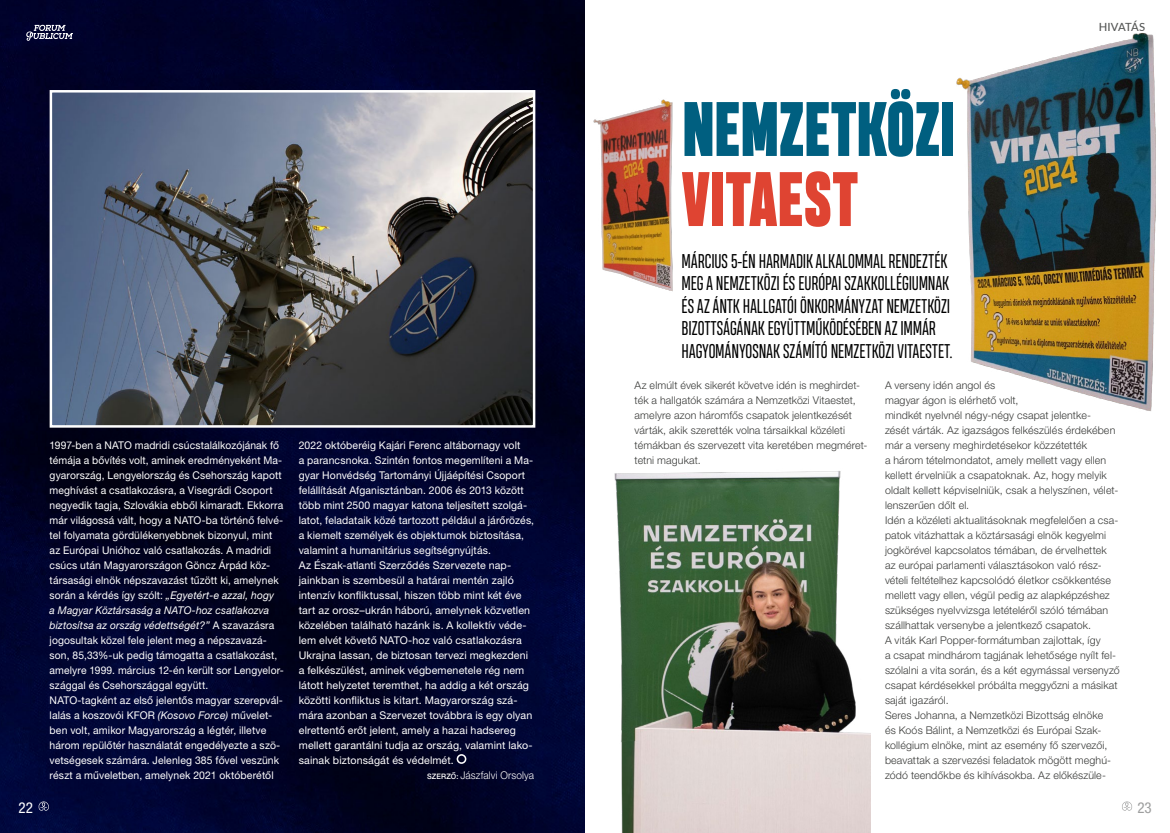
<style>
.page{position:relative;width:1170px;height:833px;background:#fff}
.page>*{position:absolute;margin:0;border:0;box-sizing:border-box;transform-origin:0 0}
.t1{font:800 72.5px "Heading Compressed Pro";letter-spacing:-.015em;color:#005f80}
.t2{font:800 72.5px "Heading Compressed Pro";letter-spacing:-.005em;color:#df4432}
.t3{font:18.75px/22.5px "Heading Compressed Pro";letter-spacing:.005em;color:#000}
.t4{font:condensed 15px "Helvetica Neue LT Pro";color:#9d9e9e}
.t5{font:condensed 15px "Helvetica Neue LT Pro";color:#fff}
.t6{font:500 11.25px "Lato";letter-spacing:-.015em;color:#555756}
.t7{font:10.62px/15px "Helvetica Neue LT Pro";letter-spacing:.01em;color:#fff}
.t8{font:300 10.62px/15px "Helvetica Neue LT Pro";letter-spacing:.015em;color:#383937}
.t9{font:300 10.62px "Helvetica Neue LT Pro";letter-spacing:.015em;color:#fff;scale:.95 1}
.s1{font-style:italic}
.s2{font-weight:500;font-size:7.5px}
</style>
<div class="page">
<img style="left:614px;top:471px;width:256px;height:362px">
<img style="left:0;top:0;width:585px;height:833px">
<img style="left:53px;top:93px;width:479px;height:332px">
<div style="left:50px;top:90px;width:485px;height:338px;border:2px solid #fff"></div>
<svg style="left:1122px;top:801px;width:10px;height:10px"></svg>
<svg style="left:37px;top:801px;width:13px;height:10px"></svg>
<svg style="left:26px;top:25px;width:47px;height:16px"></svg>
<img style="left:551px;top:98px;width:121px;height:194px">
<img style="left:956px;top:33px;width:200px;height:378px">
<svg style="left:456px;top:754px;width:10px;height:10px"></svg>
<h3 class="t5" style="left:19px;top:798px;width:16px">22</h3>
<p class="t7" style="left:50px;top:437px;width:236px">1997-ben a NATO madridi csúcstalálkozójának fő témája a bővítés volt, aminek eredményeként Ma&shy;gyarország, Lengyelország és Csehország kapott meghívást a csatlakozásra, a Visegrádi Csoport negyedik tagja, Szlovákia ebből kimaradt. Ekkorra már világossá vált, hogy a NATO-ba történő felvé&shy;tel folyamata gördülékenyebbnek bizonyul, mint az Európai Unióhoz való csatlakozás. A madridi csúcs után Magyarországon Göncz Árpád köz&shy;társasági elnök népszavazást tűzött ki, amelynek során a kérdés így szólt: <span class="s1">„Egyetért-e azzal, hogy<br>a Magyar Köztársaság a NATO-hoz csatlakozva biztosítsa az ország védettségét?”</span> A szavazásra jogosultak közel fele jelent meg a népszavazá&shy;son, 85,33%-uk pedig támogatta a csatlakozást, amelyre 1999. március 12-én került sor Lengyelor&shy;szággal és Csehországgal együtt.<br>NATO-tagként az első jelentős magyar szerepvál&shy;lalás a koszovói KFOR <span class="s1">(Kosovo Force)</span> művelet&shy;ben volt, amikor Magyarország a légtér, illetve három repülőtér használatát engedélyezte a szö&shy;vetségesek számára. Jelenleg 385 fővel veszünk részt a műveletben, amelynek 2021 októberétől</p>
<p class="t7" style="left:299px;top:437px;width:223px">2022 októberéig Kajári Ferenc altábornagy volt</p>
<p class="t7" style="left:299px;top:452px;width:236px">a parancsnoka. Szintén fontos megemlíteni a Ma-</p>
<p class="t7" style="left:299px;top:467px;width:228px">gyar Honvédség Tartományi Újjáépítési Csoport</p>
<p class="t7" style="left:299px;top:482px;width:226px">felállítását Afganisztánban. 2006 és 2013 között</p>
<p class="t7" style="left:299px;top:497px;width:230px">több mint 2500 magyar katona teljesített szolgá-</p>
<p class="t7" style="left:299px;top:512px;width:237px">latot, feladataik közé tartozott például a járőrözés,</p>
<p class="t7" style="left:299px;top:527px;width:227px">a kiemelt személyek és objektumok biztosítása,</p>
<p class="t7" style="left:299px;top:542px;width:194px">valamint a humanitárius segítségnyújtás.</p>
<p class="t7" style="left:299px;top:557px;width:214px">Az Észak-atlanti Szerződés Szervezete nap-</p>
<p class="t7" style="left:299px;top:572px;width:216px">jainkban is szembesül a határai mentén zajló</p>
<p class="t7" style="left:299px;top:587px;width:224px">intenzív konfliktussal, hiszen több mint két éve</p>
<p class="t7" style="left:299px;top:602px;width:233px">tart az orosz–ukrán háború, amelynek közvetlen</p>
<p class="t7" style="left:299px;top:617px;width:229px">közelében található hazánk is. A kollektív véde-</p>
<p class="t7" style="left:299px;top:632px;width:224px">lem elvét követő NATO-hoz való csatlakozásra</p>
<p class="t7" style="left:299px;top:647px;width:231px">Ukrajna lassan, de biztosan tervezi megkezdeni</p>
<p class="t7" style="left:299px;top:662px;width:227px">a felkészülést, aminek végbemenetele rég nem</p>
<p class="t7" style="left:299px;top:677px;width:232px">látott helyzetet teremthet, ha addig a két ország</p>
<p class="t7" style="left:299px;top:692px;width:220px">közötti konfliktus is kitart. Magyarország szá-</p>
<p class="t7" style="left:299px;top:707px;width:235px">mára azonban a Szervezet továbbra is egy olyan</p>
<p class="t7" style="left:299px;top:722px;width:218px">elrettentő erőt jelent, amely a hazai hadsereg</p>
<p class="t7" style="left:299px;top:737px;width:235px">mellett garantálni tudja az ország, valamint lako-</p>
<p class="t7" style="left:299px;top:752px;width:156px">sainak biztonságát és védelmét.</p>
<p class="t9" style="left:427px;top:768px;width:114px"><span class="s2">SZERZŐ:</span> Jászfalvi Orsolya</p>
<h1 class="t1" style="left:681px;top:83px;width:276px">NEMZETKÖZI</h1>
<h1 class="t2" style="left:681px;top:153px;width:178px">VITAEST</h1>
<h2 class="t3" style="left:681px;top:250px;width:272px">MÁRCIUS 5-ÉN HARMADIK ALKALOMMAL RENDEZTÉK MEG A NEMZETKÖZI ÉS EURÓPAI SZAKKOLLÉGIUMNAK ÉS AZ ÁNTK HALLGATÓI ÖNKORMÁNYZAT NEMZETKÖZI BIZOTTSÁGÁNAK EGYÜTTMŰKÖDÉSÉBEN AZ IMMÁR HAGYOMÁNYOSNAK SZÁMÍTÓ NEMZETKÖZI VITAESTET.</h2>
<p class="t6" style="left:1098px;top:19px;width:48px">HIVATÁS</p>
<p class="t8" style="left:634px;top:377px;width:234px">Az elmúlt évek sikerét követve idén is meghirdet&shy;ték a hallgatók számára a Nemzetközi Vitaestet, amelyre azon háromfős csapatok jelentkezését várták, akik szerették volna társaikkal közéleti témákban és szervezett vita keretében megméret&shy;tetni magukat.</p>
<p class="t8" style="left:884px;top:377px;width:236px">A verseny idén angol és<br>magyar ágon is elérhető volt,<br>mindkét nyelvnél négy-négy csapat jelentke-<br>zését várták. Az igazságos felkészülés érdekében már a verseny meghirdetésekor közzétették<br>a három tételmondatot, amely mellett vagy ellen kellett érvelniük a csapatoknak. Az, hogy melyik oldalt kellett képviselniük, csak a helyszínen, vélet&shy;lenszerűen dőlt el.<br>Idén a közéleti aktualitásoknak megfelelően a csa&shy;patok vitázhattak a köztársasági elnök kegyelmi jogkörével kapcsolatos témában, de érvelhettek az európai parlamenti választásokon való rész&shy;vételi feltételhez kapcsolódó életkor csökkentése mellett vagy ellen, végül pedig az alapképzéshez szükséges nyelvvizsga letételéről szóló témában szállhattak versenybe a jelentkező csapatok.<br>A viták Karl Popper-formátumban zajlottak, így<br>a csapat mindhárom tagjának lehetősége nyílt fel&shy;szólalni a vita során, és a két egymással versenyző csapat kérdésekkel próbálta meggyőzni a másikat saját igazáról.<br>Seres Johanna, a Nemzetközi Bizottság elnöke<br>és Koós Bálint, a Nemzetközi és Európai Szak&shy;kollégium elnöke, mint az esemény fő szervezői, beavattak a szervezési feladatok mögött meghú&shy;zódó teendőkbe és kihívásokba. Az előkészüle-</p>
<h3 class="t4" style="left:1137px;top:798px;width:16px">23</h3>
</div>
